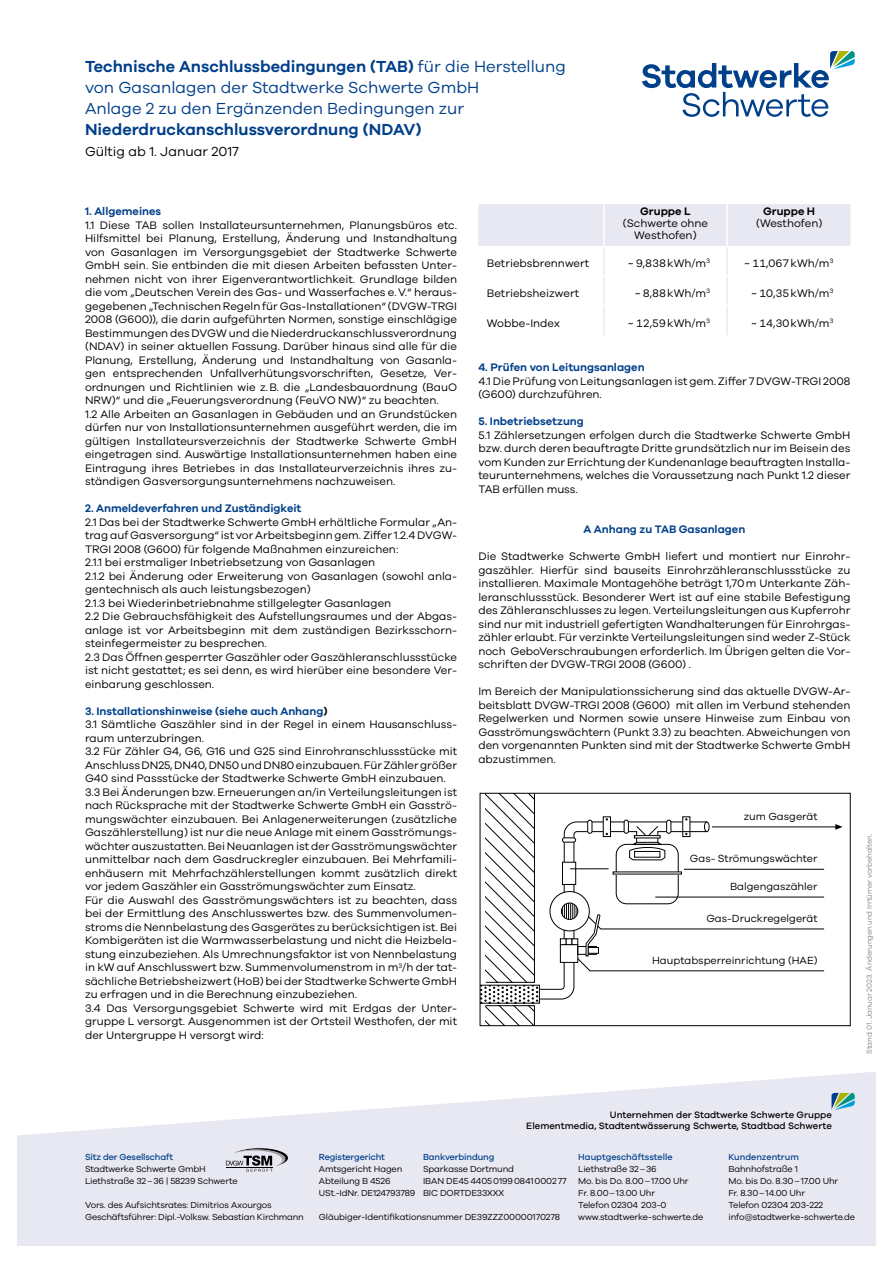
<style>
.page{position:relative;width:893px;height:1263px;background:#fff}
.page>*{position:absolute;margin:0;border:0;box-sizing:border-box;transform-origin:0 0}
.t1{font:16.5px/21px "Galano Grotesque";color:#003f8a}
.t2{font:600 16.5px "Galano Grotesque";color:#003f8a}
.t3{font:13.5px "Galano Grotesque";color:#000}
.t4{font:11.25px/13.5px "Galano Grotesque";color:#000}
.t5{font:600 11.25px "Galano Grotesque";color:#003f8a}
.t6{font:600 11.25px "Galano Grotesque";color:#000}
.t7{font:10.65px "Galano Grotesque";color:#000}
.t8{font:500 9.6px/10.9px "Galano Grotesque";color:#000;text-align:right}
.t9{font:9px/12px "Galano Grotesque";letter-spacing:-.015em;color:#000}
.t10{font:500 9px "Galano Grotesque";letter-spacing:-.015em;color:#003f8a}
.t11{font:7.5px "Galano Grotesque";letter-spacing:-.015em;color:#87888a}
.s1{font-weight:600}
.s2{font-weight:600;color:#003f8a}
</style>
<div class="page">
<svg style="left:478px;top:204px;width:372px;height:131px"></svg>
<hr style="left:478px;top:276px;width:126px;height:1px;background:#fff">
<hr style="left:604px;top:276px;width:123px;height:1px;background:#fff">
<hr style="left:727px;top:276px;width:123px;height:1px;background:#fff">
<hr style="left:478px;top:305px;width:126px;height:2px;background:#fff">
<hr style="left:604px;top:305px;width:123px;height:2px;background:#fff">
<hr style="left:727px;top:305px;width:123px;height:2px;background:#fff">
<svg style="left:479px;top:793px;width:363px;height:233px"></svg>
<hr style="left:667px;top:820px;width:4px;height:13px;background:#fff;border-radius:2px">
<div style="left:666px;top:820px;width:5px;height:13px;border:1px solid #000;border-radius:2px"></div>
<svg style="left:17px;top:1072px;width:859px;height:174px;fill:#e8e8f2"></svg>
<svg style="left:226px;top:1148px;width:62px;height:24px"></svg>
<svg style="left:642px;top:51px;width:213px;height:66px"></svg>
<svg style="left:831px;top:1093px;width:24px;height:17px"></svg>
<h1 class="t1" style="left:85px;top:55px;width:482px"><span class="s1">Technische Anschlussbedingungen (TAB)</span> für die Herstellung von Gasanlagen der Stadtwerke Schwerte GmbH<br>Anlage 2 zu den Ergänzenden Bedingungen zur</h1>
<h1 class="t2" style="left:85px;top:119px;width:338px">Niederdruckanschlussverordnung (NDAV)</h1>
<p class="t3" style="left:85px;top:143px;width:155px">Gültig ab 1. Januar 2017</p>
<p class="t5" style="left:85px;top:205px;width:78px">1. Allgemeines</p>
<p class="t4" style="left:85px;top:218px;width:374px">1.1 Diese TAB sollen Installateursunternehmen, Planungsbüros etc.<br>Hilfsmittel bei Planung, Erstellung, Änderung und Instandhaltung von Gasanlagen im Versorgungsgebiet der Stadtwerke Schwerte GmbH sein. Sie entbinden die mit diesen Arbeiten befassten Unter&shy;nehmen nicht von ihrer Eigenverantwortlichkeit. Grundlage bilden die vom „Deutschen Verein des Gas- und Wasserfaches e.V.“ heraus&shy;gegebenen „Technischen Regeln für Gas-Installationen“ (DVGW-TRGI 2008 (G600)), die darin aufgeführten Normen, sonstige einschlägige Bestimmungen des DVGW und die Niederdruckanschlussverordnung (NDAV) in seiner aktuellen Fassung. Darüber hinaus sind alle für die Planung, Erstellung, Änderung und Instandhaltung von Gasanla&shy;gen entsprechenden Unfallverhütungsvorschriften, Gesetze, Ver&shy;ordnungen und Richtlinien wie z.B. die „Landesbauordnung (BauO NRW)“ und die „Feuerungsverordnung (FeuVO NW)“ zu beachten.<br>1.2 Alle Arbeiten an Gasanlagen in Gebäuden und an Grundstücken dürfen nur von Installationsunternehmen ausgeführt werden, die im gültigen Installateursverzeichnis der Stadtwerke Schwerte GmbH eingetragen sind. Auswärtige Installationsunternehmen haben eine Eintragung ihres Betriebes in das Installateurverzeichnis ihres zu&shy;ständigen Gasversorgungsunternehmens nachzuweisen.</p>
<p class="t5" style="left:85px;top:502px;width:218px">2. Anmeldeverfahren und Zuständigkeit</p>
<p class="t4" style="left:85px;top:515px;width:374px">2.1 Das bei der Stadtwerke Schwerte GmbH erhältliche Formular „An&shy;trag auf Gasversorgung“ ist vor Arbeitsbeginn gem. Ziffer 1.2.4 DVGW-TRGI 2008 (G600) für folgende Maßnahmen einzureichen:<br>2.1.1 bei erstmaliger Inbetriebsetzung von Gasanlagen<br>2.1.2 bei Änderung oder Erweiterung von Gasanlagen (sowohl anla&shy;gentechnisch als auch leistungsbezogen)<br>2.1.3 bei Wiederinbetriebnahme stillgelegter Gasanlagen<br>2.2 Die Gebrauchsfähigkeit des Aufstellungsraumes und der Abgas&shy;anlage ist vor Arbeitsbeginn mit dem zuständigen Bezirksschorn&shy;steinfegermeister zu besprechen.<br>2.3 Das Öffnen gesperrter Gaszähler oder Gaszähleranschlussstücke ist nicht gestattet; es sei denn, es wird hierüber eine besondere Ver&shy;einbarung geschlossen.</p>
<p class="t4" style="left:85px;top:704px;width:374px"><span class="s2">3. Installationshinweise (siehe auch Anhang</span><span class="s1">)<br></span>3.1 Sämtliche Gaszähler sind in der Regel in einem Hausanschluss&shy;raum unterzubringen.<br>3.2 Für Zähler G4, G6, G16 und G25 sind Einrohranschlussstücke mit Anschluss DN25, DN40, DN50 und DN80 einzubauen. Für Zähler größer G40 sind Passstücke der Stadtwerke Schwerte GmbH einzubauen.<br>3.3 Bei Änderungen bzw. Erneuerungen an/in Verteilungsleitungen ist nach Rücksprache mit der Stadtwerke Schwerte GmbH ein Gasströ&shy;mungswächter einzubauen. Bei Anlagenerweiterungen (zusätzliche Gaszählerstellung) ist nur die neue Anlage mit einem Gasströmungs&shy;wächter auszustatten. Bei Neuanlagen ist der Gasströmungswächter unmittelbar nach dem Gasdruckregler einzubauen. Bei Mehrfamili&shy;enhäusern mit Mehrfachzählerstellungen kommt zusätzlich direkt vor jedem Gaszähler ein Gasströmungswächter zum Einsatz.<br>Für die Auswahl des Gasströmungswächters ist zu beachten, dass bei der Ermittlung des Anschlusswertes bzw. des Summenvolumen&shy;stroms die Nennbelastung des Gasgerätes zu berücksichtigen ist. Bei Kombigeräten ist die Warmwasserbelastung und nicht die Heizbela&shy;stung einzubeziehen. Als Umrechnungsfaktor ist von Nennbelastung in kW auf Anschlusswert bzw. Summenvolumenstrom in m<sup>3</sup>/h der tat&shy;sächliche Betriebsheizwert (HoB) bei der Stadtwerke Schwerte GmbH zu erfragen und in die Berechnung einzubeziehen.<br>3.4 Das Versorgungsgebiet Schwerte wird mit Erdgas der Unter&shy;gruppe L versorgt. Ausgenommen ist der Ortsteil Westhofen, der mit der Untergruppe H versorgt wird:</p>
<p class="t6" style="left:640px;top:205px;width:52px">Gruppe L</p>
<p class="t4" style="left:623px;top:217px;width:87px;line-height:12px;text-align:center">(Schwerte ohne<br>Westhofen)</p>
<p class="t6" style="left:763px;top:205px;width:54px">Gruppe H</p>
<p class="t4" style="left:756px;top:216px;width:68px">(Westhofen)</p>
<p class="t4" style="left:487px;top:256px;width:104px">Betriebsbrennwert</p>
<p class="t4" style="left:628px;top:256px;width:83px">~ 9,838kWh/m<sup>3</sup></p>
<p class="t4" style="left:745px;top:256px;width:90px">~ 11,067kWh/m<sup>3</sup></p>
<p class="t4" style="left:487px;top:286px;width:94px">Betriebsheizwert</p>
<p class="t4" style="left:635px;top:286px;width:77px">~ 8,88kWh/m<sup>3</sup></p>
<p class="t4" style="left:751px;top:286px;width:83px">~ 10,35kWh/m<sup>3</sup></p>
<p class="t4" style="left:487px;top:316px;width:75px">Wobbe-Index</p>
<p class="t4" style="left:628px;top:316px;width:83px">~ 12,59kWh/m<sup>3</sup></p>
<p class="t4" style="left:751px;top:316px;width:83px">~ 14,30kWh/m<sup>3</sup></p>
<p class="t5" style="left:478px;top:361px;width:168px">4. Prüfen von Leitungsanlagen</p>
<p class="t4" style="left:478px;top:374px;width:374px">4.1 Die Prüfung von Leitungsanlagen ist gem. Ziffer 7 DVGW-TRGI 2008 (G600) durchzuführen.</p>
<p class="t5" style="left:478px;top:415px;width:107px">5. Inbetriebsetzung</p>
<p class="t4" style="left:478px;top:428px;width:374px;text-align:justify">5.1 Zählersetzungen erfolgen durch die Stadtwerke Schwerte GmbH bzw. durch deren beauftragte Dritte grundsätzlich nur im Beisein des vom Kunden zur Errichtung der Kundenanlage beauftragten Installa&shy;teurunternehmens, welches die Voraussetzung nach Punkt 1.2 dieser TAB erfüllen muss.</p>
<p class="t5" style="left:583px;top:523px;width:163px">A Anhang zu TAB Gasanlagen</p>
<p class="t4" style="left:478px;top:549px;width:374px;text-align:justify">Die Stadtwerke Schwerte GmbH liefert und montiert nur Einrohr&shy;gaszähler. Hierfür sind bauseits Einrohrzähleranschlussstücke zu installieren. Maximale Montagehöhe beträgt 1,70m Unterkante Zäh&shy;leranschlussstück. Besonderer Wert ist auf eine stabile Befestigung des Zähleranschlusses zu legen. Verteilungsleitungen aus Kupferrohr sind nur mit industriell gefertigten Wandhalterungen für Einrohrgas&shy;zähler erlaubt. Für verzinkte Verteilungsleitungen sind weder Z-Stück noch GeboVerschraubungen erforderlich. Im Übrigen gelten die Vor&shy;schriften der DVGW-TRGI 2008 (G600) .</p>
<p class="t4" style="left:478px;top:684px;width:374px;text-align:justify">Im Bereich der Manipulationssicherung sind das aktuelle DVGW-Ar&shy;beitsblatt DVGW-TRGI 2008 (G600) mit allen im Verbund stehenden Regelwerken und Normen sowie unsere Hinweise zum Einbau von Gasströmungswächtern (Punkt 3.3) zu beachten. Abweichungen von den vorgenannten Punkten sind mit der Stadtwerke Schwerte GmbH abzustimmen.</p>
<p class="t7" style="left:744px;top:810px;width:75px">zum Gasgerät</p>
<p class="t7" style="left:690px;top:852px;width:129px">Gas- Strömungswächter</p>
<p class="t7" style="left:730px;top:880px;width:89px">Balgengaszähler</p>
<p class="t7" style="left:706px;top:912px;width:113px">Gas-Druckregelgerät</p>
<p class="t7" style="left:652px;top:954px;width:167px">Hauptabsperreinrichtung (HAE)</p>
<p class="t11" style="left:865px;top:1054px;width:222px;rotate:-90deg">Stand: 01. Januar 2023. Änderungen und Irrtümer vorbehalten.</p>
<p class="t10" style="left:85px;top:1152px;width:90px">Sitz der Gesellschaft</p>
<p class="t9" style="left:85px;top:1163px;width:154px">Stadtwerke Schwerte GmbH<br>Liethstraße 32–36 | 58239 Schwerte</p>
<p class="t9" style="left:85px;top:1199px;width:220px">Vors. des Aufsichtsrates: Dimitrios Axourgos<br>Geschäftsführer: Dipl.-Volksw. Sebastian Kirchmann</p>
<p class="t8" style="left:526px;top:1108px;width:307px">Unternehmen der Stadtwerke Schwerte Gruppe<br>Elementmedia, Stadtentwässerung Schwerte, Stadtbad Schwerte</p>
<p class="t10" style="left:319px;top:1152px;width:68px">Registergericht</p>
<p class="t9" style="left:319px;top:1163px;width:98px">Amtsgericht Hagen<br>Abteilung B 4526<br>USt.-IdNr. DE124793789</p>
<p class="t9" style="left:319px;top:1211px;width:242px">Gläubiger-Identifikationsnummer DE39ZZZ00000170278</p>
<p class="t10" style="left:423px;top:1152px;width:73px">Bankverbindung</p>
<p class="t9" style="left:423px;top:1163px;width:145px">Sparkasse Dortmund<br>IBAN DE45 440501990841000277<br>BIC DORTDE33XXX</p>
<p class="t10" style="left:578px;top:1152px;width:96px">Hauptgeschäftsstelle</p>
<p class="t9" style="left:578px;top:1163px;width:127px">Liethstraße 32–36<br>Mo. bis Do. 8.00–17.00 Uhr<br>Fr. 8.00–13.00 Uhr<br>Telefon 02304 203-0 www.stadtwerke-schwerte.de</p>
<p class="t10" style="left:728px;top:1152px;width:72px">Kundenzentrum</p>
<p class="t9" style="left:728px;top:1163px;width:128px">Bahnhofstraße 1<br>Mo. bis Do. 8.30–17.00 Uhr<br>Fr. 8.30–14.00 Uhr<br>Telefon 02304 203-222 info@stadtwerke-schwerte.de</p>
</div>
